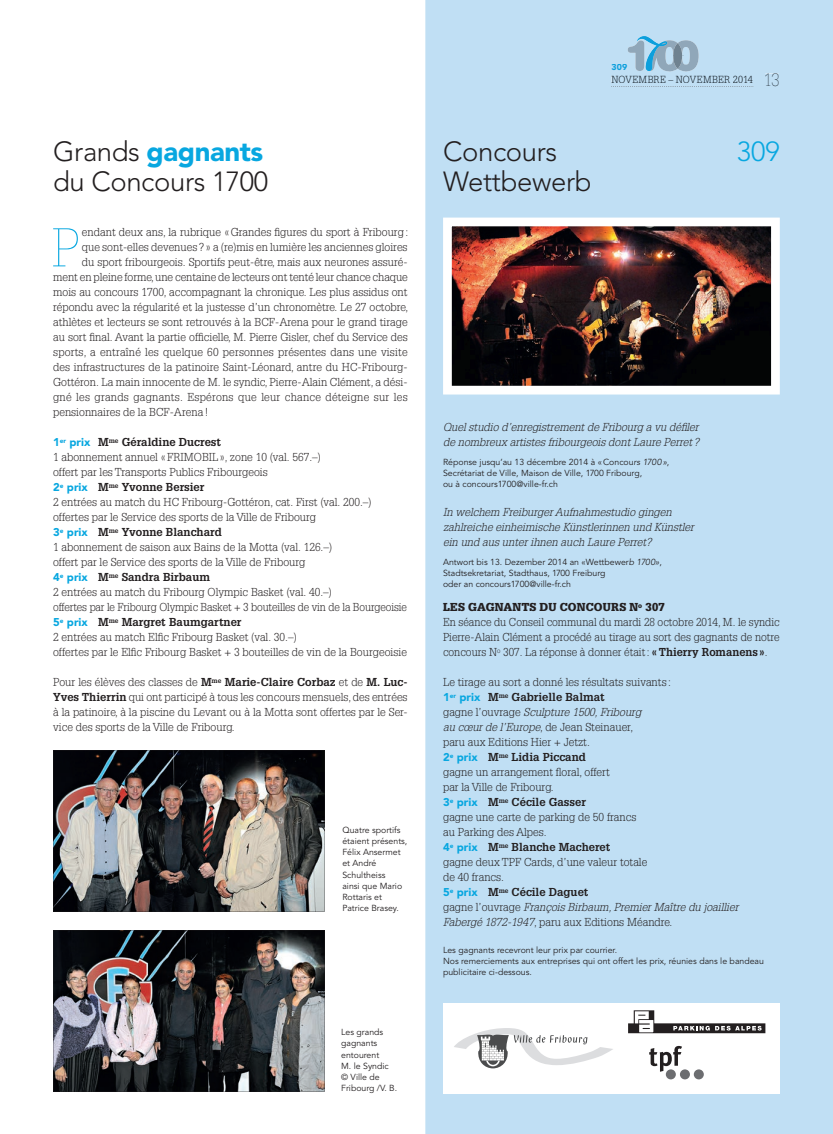
<style>
.page{position:relative;width:833px;height:1134px;background:#fff}
.page>*{position:absolute;margin:0;border:0;box-sizing:border-box;transform-origin:0 0}
.t1{font:100 53.12px "Glypha LT Std";color:#08a7e0}
.t2{font:300 27.5px/30px "Avenir LT Std";letter-spacing:-.015em;color:#231f20}
.t3{font:300 27.5px "Avenir LT Std";color:#08a7e0}
.t4{font:300 11.25px/15px "Glypha LT Std";color:#231f20}
.t5{font:italic 300 11.25px/15px "Glypha LT Std";color:#231f20}
.t6{font:300 11.25px "Glypha LT Std";letter-spacing:.02em;color:#231f20}
.t7{font:300 10px "Glypha LT Std";letter-spacing:.025em;color:#0e171f}
.t8{font:8.75px/11.2px "Avenir LT Std";color:#231f20}
.t9{font:900 8.75px "Avenir LT Std";color:#0d9fdc}
.s1{font-weight:900;color:#08a7e0}
.s2{font-family:"Avenir LT Std";font-weight:900;color:#08a7e0}
.s3{font-weight:700}
.s4{font-weight:100;font-size:17.5px}
.s5{font-style:italic}
.s6{font-weight:900}
</style>
<div class="page">
<div style="left:425px;top:0;width:408px;height:1134px;background:#c0dff4"></div>
<svg style="left:611px;top:86px;width:142px;height:1px"></svg>
<div style="left:612px;top:64px;width:15px;height:6px;background:#c0dff4"></div>
<div style="left:611px;top:76px;width:119px;height:7px;background:#c0dff4"></div>
<div style="left:733px;top:76px;width:19px;height:7px;background:#c0dff4"></div>
<div style="left:765px;top:74px;width:13px;height:13px;background:#c0dff4"></div>
<svg style="left:628px;top:36px;width:70px;height:35px;background:#97bbd1"></svg>
<img style="left:443px;top:218px;width:337px;height:176px">
<div style="left:443px;top:1003px;width:337px;height:90px;background:#fff"></div>
<div style="left:666px;top:1069px;width:10px;height:10px;background:#6c6d70;border-radius:50%"></div>
<div style="left:680px;top:1069px;width:10px;height:10px;background:#6c6d70;border-radius:50%"></div>
<div style="left:694px;top:1069px;width:10px;height:10px;background:#6c6d70;border-radius:50%"></div>
<svg style="left:649px;top:1046px;width:33px;height:26px"></svg>
<svg style="left:628px;top:1010px;width:137px;height:23px"></svg>
<svg style="left:454px;top:1028px;width:159px;height:40px"></svg>
<img style="left:53px;top:750px;width:272px;height:161px">
<img style="left:53px;top:930px;width:272px;height:161px">
<h2 class="t2" style="left:53px;top:137px;width:216px">Grands <span class="s1">gagnants </span>du Concours 1700</h2>
<h1 class="t1" style="left:52px;top:217px;width:28px">P</h1>
<p class="t4" style="left:82px;top:225px;width:328px">endant deux ans, la rubrique « Grandes figures du sport à Fribourg :</p>
<p class="t4" style="left:82px;top:240px;width:327px">que sont-elles devenues ? » a (re)mis en lumière les anciennes gloires</p>
<p class="t4" style="left:82px;top:255px;width:327px">du sport fribourgeois. Sportifs peut-être, mais aux neurones assuré-</p>
<p class="t4" style="left:53px;top:270px;width:356px">ment en pleine forme, une centaine de lecteurs ont tenté leur chance chaque</p>
<p class="t4" style="left:53px;top:285px;width:356px">mois au concours 1700, accompagnant la chronique. Les plus assidus ont</p>
<p class="t4" style="left:53px;top:300px;width:356px">répondu avec la régularité et la justesse d’un chronomètre. Le 27 octobre,</p>
<p class="t4" style="left:53px;top:315px;width:356px">athlètes et lecteurs se sont retrouvés à la BCF-Arena pour le grand tirage</p>
<p class="t4" style="left:53px;top:330px;width:356px">au sort final. Avant la partie officielle, M. Pierre Gisler, chef du Service des</p>
<p class="t4" style="left:53px;top:345px;width:356px">sports, a entraîné les quelque 60 personnes présentes dans une visite</p>
<p class="t4" style="left:53px;top:360px;width:356px">des infrastructures de la patinoire Saint-Léonard, antre du HC-Fribourg-</p>
<p class="t4" style="left:53px;top:375px;width:356px">Gottéron. La main innocente de M. le syndic, Pierre-Alain Clément, a dési-</p>
<p class="t6" style="left:53px;top:391px;width:356px">gné les grands gagnants. Espérons que leur chance déteigne sur les</p>
<p class="t4" style="left:53px;top:405px;width:157px">pensionnaires de la BCF-Arena !</p>
<p class="t4" style="left:53px;top:435px;width:355px"><span class="s2">1</span><sup>er</sup> <span class="s2">prix</span> <span class="s3">M</span><sup>me</sup> <span class="s3">Géraldine Ducrest<br></span>1 abonnement annuel « FRIMOBIL », zone 10 (val. 567.–)<br>offert par les Transports Publics Fribourgeois<br><span class="s2">2</span><sup>e</sup> <span class="s2">prix</span> <span class="s3">M</span><sup>me</sup> <span class="s3">Yvonne Bersier<br></span>2 entrées au match du HC Fribourg-Gottéron, cat. First (val. 200.–) offertes par le Service des sports de la Ville de Fribourg<br><span class="s2">3</span><sup>e</sup> <span class="s2">prix</span> <span class="s3">M</span><sup>me</sup> <span class="s3">Yvonne Blanchard<br></span>1 abonnement de saison aux Bains de la Motta (val. 126.–)<br>offert par le Service des sports de la Ville de Fribourg<br><span class="s2">4</span><sup>e</sup> <span class="s2">prix</span> <span class="s3">M</span><sup>me</sup> <span class="s3">Sandra Birbaum<br></span>2 entrées au match du Fribourg Olympic Basket (val. 40.–)<br>offertes par le Fribourg Olympic Basket + 3 bouteilles de vin de la Bourgeoisie <span class="s2">5</span><sup>e</sup> <span class="s2">prix</span> <span class="s3">M</span><sup>me</sup> <span class="s3">Margret Baumgartner<br></span>2 entrées au match Elfic Fribourg Basket (val. 30.–)<br>offertes par le Elfic Fribourg Basket + 3 bouteilles de vin de la Bourgeoisie</p>
<p class="t4" style="left:53px;top:675px;width:356px;text-align:justify">Pour les élèves des classes de <span class="s3">M</span><sup>me</sup> <span class="s3">Marie-Claire Corbaz</span> et de <span class="s3">M. Luc-Yves Thierrin</span> qui ont participé à tous les concours mensuels, des entrées à la patinoire, à la piscine du Levant ou à la Motta sont offertes par le Ser&shy;vice des sports de la Ville de Fribourg.</p>
<p class="t8" style="left:342px;top:824px;width:66px">Quatre sportifs étaient présents,<br>Félix Ansermet et André<br>Schultheiss<br>ainsi que Mario<br>Rottaris et<br>Patrice Brasey.</p>
<p class="t8" style="left:341px;top:1027px;width:58px">Les grands gagnants entourent<br>M. le Syndic © Ville de<br>Fribourg /V. B.</p>
<p class="t9" style="left:611px;top:62px;width:17px">309</p>
<p class="t7" style="left:611px;top:74px;width:170px">NOVEMBRE – NOVEMBER 2014 <span class="s4">13</span></p>
<h2 class="t2" style="left:443px;top:137px;width:150px">Concours<br>Wettbewerb</h2>
<h2 class="t3" style="left:736px;top:136px;width:45px">309</h2>
<p class="t5" style="left:443px;top:420px;width:258px">Quel studio d’enregistrement de Fribourg a vu défiler de nombreux artistes fribourgeois dont Laure Perret ?</p>
<p class="t8" style="left:443px;top:456px;width:228px">Réponse jusqu’au 13 décembre 2014 à « Concou<span class="s5">rs 1700 »</span>,<br>Secrétariat de Ville, Maison de Ville, 1700 Fribourg,<br>ou à concours1700@ville-fr.ch</p>
<p class="t5" style="left:443px;top:505px;width:252px">In welchem Freiburger Aufnahmestudio gingen zahlreiche einheimische Künstlerinnen und Künstler ein und aus unter ihnen auch Laure Perret?</p>
<p class="t8" style="left:443px;top:556px;width:220px">Antwort bis 13. Dezember 2014 an «Wettbewer<span class="s5">b 1700»</span>,<br>Stadtsekretariat, Stadthaus, 1700 Freiburg<br>oder an concours1700@ville-fr.ch</p>
<p class="t4" style="left:443px;top:600px;width:338px"><span class="s6">LES GAGNANTS DU CONCOURS N</span><sup>o</sup> <span class="s6">307<br></span>En séance du Conseil communal du mardi 28 octobre 2014, M. le syndic Pierre-Alain Clément a procédé au tirage au sort des gagnants de notre concours N<sup>o</sup> 307. La réponse à donner était : <span class="s3">« Thierry Romanens »</span>.</p>
<p class="t4" style="left:443px;top:675px;width:297px">Le tirage au sort a donné les résultats suivants :<br><span class="s2">1</span><sup>er</sup> <span class="s2">prix</span> <span class="s3">M</span><sup>me</sup> <span class="s3">Gabrielle Balmat<br></span>gagne l’ouvrage <span class="s5">Sculpture 1500, Fribourg<br>au cœur de l’Europe</span>, de Jean Steinauer,<br>paru aux Editions Hier + Jetzt.<br><span class="s2">2</span><sup>e</sup> <span class="s2">prix</span> <span class="s3">M</span><sup>me</sup> <span class="s3">Lidia Piccand<br></span>gagne un arrangement floral, offert<br>par la Ville de Fribourg.<br><span class="s2">3</span><sup>e</sup> <span class="s2">prix</span> <span class="s3">M</span><sup>me</sup> <span class="s3">Cécile Gasser<br></span>gagne une carte de parking de 50 francs<br>au Parking des Alpes.<br><span class="s2">4</span><sup>e</sup> <span class="s2">prix</span> <span class="s3">M</span><sup>me</sup> <span class="s3">Blanche Macheret<br></span>gagne deux TPF Cards, d’une valeur totale<br>de 40 francs.<br><span class="s2">5</span><sup>e</sup> <span class="s2">prix</span> <span class="s3">M</span><sup>me</sup> <span class="s3">Cécile Daguet<br></span>gagne l’ouvrage <span class="s5">François Birbaum, Premier Maître du joaillier Fabergé 1872-1947</span>, paru aux Editions Méandre.</p>
<p class="t8" style="left:443px;top:944px;width:322px">Les gagnants recevront leur prix par courrier.<br>Nos remerciements aux entreprises qui ont offert les prix, réunies dans le bandeau publicitaire ci-dessous.</p>
</div>
